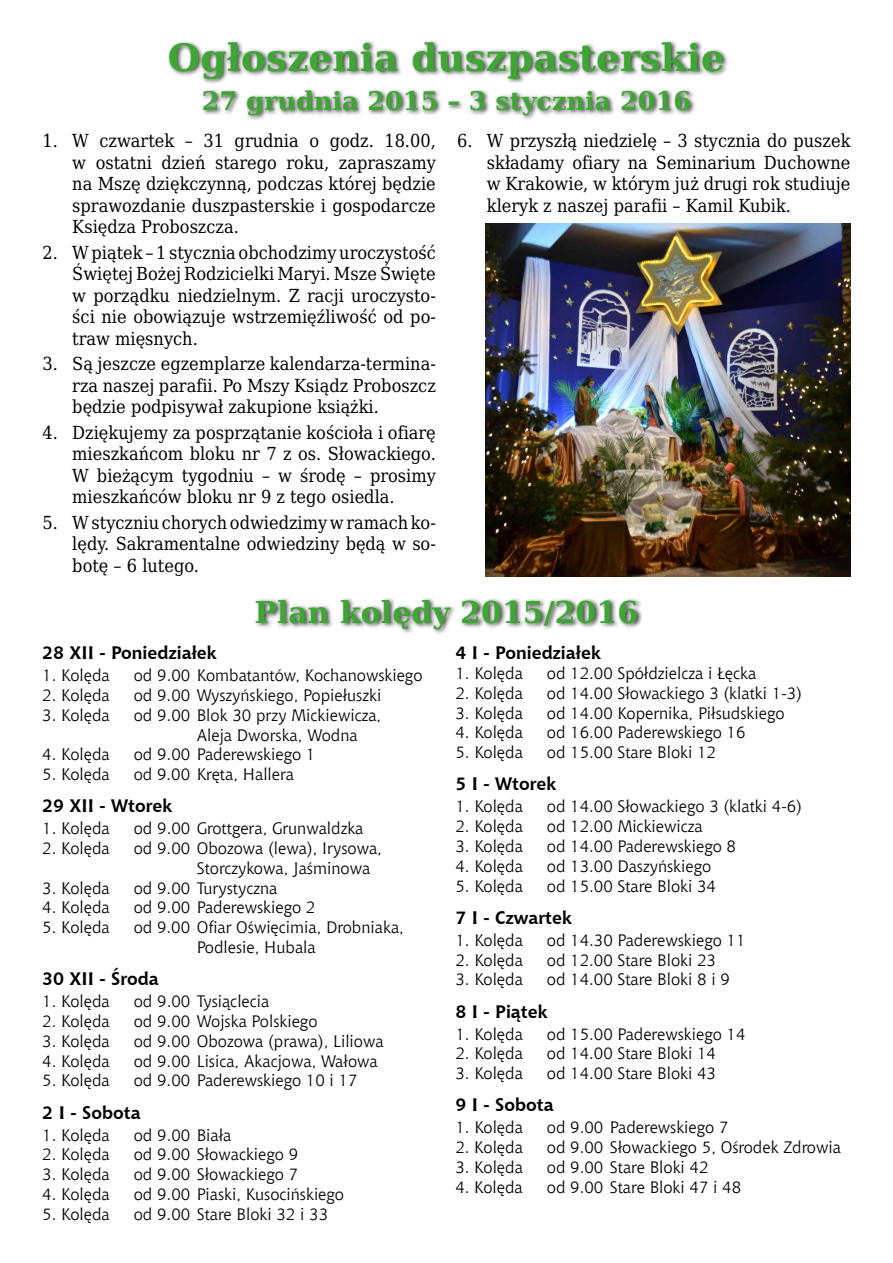
<style>
.page{position:relative;width:893px;height:1263px;background:#fff}
.page>*{position:absolute;margin:0;border:0;box-sizing:border-box;transform-origin:0 0}
.t1{font:700 37.5px "DejaVu Serif";color:#3fa535}
.t2{font:700 30px "DejaVu Serif";color:#3fa535}
.t3{font:700 25.5px "DejaVu Serif";color:#3fa535}
.t4{font:18px/21.5px "DejaVu Serif Condensed";color:#000;text-align:justify}
.t5{font:700 18px "Chianti BT";color:#000}
.t6{font:16.5px/19.8px "Chianti BT";color:#000}
</style>
<div class="page">
<div style="left:167px;top:39px;width:563px;height:82px;background:#000;opacity:.75"></div>
<div style="left:254px;top:597px;width:389px;height:38px;background:#000;opacity:.75"></div>
<img style="left:485px;top:223px;width:365px;height:353px">
<h1 class="t1" style="left:168px;top:28px;width:559px">Ogłoszenia duszpasterskie</h1>
<h3 class="t3" style="left:202px;top:81px;width:491px">27 grudnia 2015 – 3 stycznia 2016</h3>
<p class="t4" style="left:72px;top:130px;width:365px;text-indent:-30px">1. W czwartek – 31 grudnia o godz. 18.00, w ostatni dzień starego roku, zapraszamy na Mszę dziękczynną, podczas której będzie sprawozdanie duszpasterskie i gospodarcze Księdza Proboszcza.</p>
<p class="t4" style="left:72px;top:241px;width:365px;text-indent:-30px">2. W piątek – 1 stycznia obchodzimy uroczystość Świętej Bożej Rodzicielki Maryi. Msze Święte w porządku niedzielnym. Z racji uroczysto&shy;ści nie obowiązuje wstrzemięźliwość od po&shy;traw mięsnych.</p>
<p class="t4" style="left:72px;top:353px;width:365px;text-indent:-30px">3. Są jeszcze egzemplarze kalendarza-termina&shy;rza naszej parafii. Po Mszy Ksiądz Proboszcz będzie podpisywał zakupione książki.</p>
<p class="t4" style="left:72px;top:421px;width:365px;text-indent:-30px">4. Dziękujemy za posprzątanie kościoła i ofiarę mieszkańcom bloku nr 7 z os. Słowackiego.<br>W bieżącym tygodniu – w środę – prosimy mieszkańców bloku nr 9 z tego osiedla.</p>
<p class="t4" style="left:72px;top:511px;width:365px;text-indent:-30px">5. W styczniu chorych odwiedzimy w ramach ko&shy;lędy. Sakramentalne odwiedziny będą w so&shy;botę – 6 lutego.</p>
<p class="t4" style="left:487px;top:130px;width:365px;text-indent:-30px">6. W przyszłą niedzielę – 3 stycznia do puszek składamy ofiary na Seminarium Duchowne w Krakowie, w którym już drugi rok studiuje kleryk z naszej parafii – Kamil Kubik.</p>
<h2 class="t2" style="left:254px;top:589px;width:385px">Plan kolędy 2015/2016</h2>
<p class="t5" style="left:42px;top:640px;width:176px">28 XII - Poniedziałek</p>
<p class="t6" style="left:42px;top:665px;width:69px">1. Kolęda</p>
<p class="t6" style="left:134px;top:665px;width:290px">od 9.00 Kombatantów, Kochanowskiego</p>
<p class="t6" style="left:42px;top:685px;width:69px">2. Kolęda</p>
<p class="t6" style="left:134px;top:685px;width:249px">od 9.00 Wyszyńskiego, Popiełuszki</p>
<p class="t6" style="left:42px;top:704px;width:69px">3. Kolęda</p>
<p class="t6" style="left:197px;top:704px;width:186px;text-indent:-63px">od 9.00 Blok 30 przy Mickiewicza,<br>Aleja Dworska, Wodna</p>
<p class="t6" style="left:42px;top:744px;width:69px">4. Kolęda</p>
<p class="t6" style="left:134px;top:744px;width:183px">od 9.00 Paderewskiego 1</p>
<p class="t6" style="left:42px;top:764px;width:69px">5. Kolęda</p>
<p class="t6" style="left:134px;top:764px;width:162px">od 9.00 Kręta, Hallera</p>
<p class="t5" style="left:42px;top:793px;width:131px">29 XII - Wtorek</p>
<p class="t6" style="left:42px;top:818px;width:69px">1. Kolęda</p>
<p class="t6" style="left:134px;top:818px;width:231px">od 9.00 Grottgera, Grunwaldzka</p>
<p class="t6" style="left:42px;top:838px;width:69px">2. Kolęda</p>
<p class="t6" style="left:197px;top:838px;width:187px;text-indent:-63px">od 9.00 Obozowa (lewa), Irysowa,<br>Storczykowa, Jaśminowa</p>
<p class="t6" style="left:42px;top:877px;width:69px">3. Kolęda</p>
<p class="t6" style="left:134px;top:877px;width:145px">od 9.00 Turystyczna</p>
<p class="t6" style="left:42px;top:897px;width:69px">4. Kolęda</p>
<p class="t6" style="left:134px;top:897px;width:183px">od 9.00 Paderewskiego 2</p>
<p class="t6" style="left:42px;top:917px;width:69px">5. Kolęda</p>
<p class="t6" style="left:197px;top:917px;width:209px;text-indent:-63px">od 9.00 Ofiar Oświęcimia, Drobniaka,<br>Podlesie, Hubala</p>
<p class="t5" style="left:42px;top:966px;width:118px">30 XII - Środa</p>
<p class="t6" style="left:42px;top:991px;width:69px">1. Kolęda</p>
<p class="t6" style="left:134px;top:991px;width:137px">od 9.00 Tysiąclecia</p>
<p class="t6" style="left:42px;top:1011px;width:69px">2. Kolęda</p>
<p class="t6" style="left:134px;top:1011px;width:185px">od 9.00 Wojska Polskiego</p>
<p class="t6" style="left:42px;top:1030px;width:69px">3. Kolęda</p>
<p class="t6" style="left:134px;top:1030px;width:251px">od 9.00 Obozowa (prawa), Liliowa</p>
<p class="t6" style="left:42px;top:1050px;width:69px">4. Kolęda</p>
<p class="t6" style="left:134px;top:1050px;width:246px">od 9.00 Lisica, Akacjowa, Wałowa</p>
<p class="t6" style="left:42px;top:1070px;width:69px">5. Kolęda</p>
<p class="t6" style="left:134px;top:1070px;width:225px">od 9.00 Paderewskiego 10 i 17</p>
<p class="t5" style="left:42px;top:1100px;width:100px">2 I - Sobota</p>
<p class="t6" style="left:42px;top:1124px;width:69px">1. Kolęda</p>
<p class="t6" style="left:134px;top:1124px;width:99px">od 9.00 Biała</p>
<p class="t6" style="left:42px;top:1144px;width:69px">2. Kolęda</p>
<p class="t6" style="left:134px;top:1144px;width:166px">od 9.00 Słowackiego 9</p>
<p class="t6" style="left:42px;top:1164px;width:69px">3. Kolęda</p>
<p class="t6" style="left:134px;top:1164px;width:166px">od 9.00 Słowackiego 7</p>
<p class="t6" style="left:42px;top:1184px;width:69px">4. Kolęda</p>
<p class="t6" style="left:134px;top:1184px;width:212px">od 9.00 Piaski, Kusocińskiego</p>
<p class="t6" style="left:42px;top:1203px;width:69px">5. Kolęda</p>
<p class="t6" style="left:134px;top:1203px;width:196px">od 9.00 Stare Bloki 32 i 33</p>
<p class="t5" style="left:455px;top:640px;width:147px">4 I - Poniedziałek</p>
<p class="t6" style="left:455px;top:663px;width:69px">1. Kolęda</p>
<p class="t6" style="left:547px;top:663px;width:211px">od 12.00 Spółdzielcza i Łęcka</p>
<p class="t6" style="left:455px;top:682px;width:69px">2. Kolęda</p>
<p class="t6" style="left:547px;top:682px;width:257px">od 14.00 Słowackiego 3 (klatki 1-3)</p>
<p class="t6" style="left:455px;top:702px;width:69px">3. Kolęda</p>
<p class="t6" style="left:547px;top:702px;width:239px">od 14.00 Kopernika, Piłsudskiego</p>
<p class="t6" style="left:455px;top:722px;width:69px">4. Kolęda</p>
<p class="t6" style="left:547px;top:722px;width:200px">od 16.00 Paderewskiego 16</p>
<p class="t6" style="left:455px;top:742px;width:69px">5. Kolęda</p>
<p class="t6" style="left:547px;top:742px;width:171px">od 15.00 Stare Bloki 12</p>
<p class="t5" style="left:455px;top:771px;width:103px">5 I - Wtorek</p>
<p class="t6" style="left:455px;top:796px;width:69px">1. Kolęda</p>
<p class="t6" style="left:547px;top:796px;width:257px">od 14.00 Słowackiego 3 (klatki 4-6)</p>
<p class="t6" style="left:455px;top:816px;width:69px">2. Kolęda</p>
<p class="t6" style="left:547px;top:816px;width:157px">od 12.00 Mickiewicza</p>
<p class="t6" style="left:455px;top:836px;width:69px">3. Kolęda</p>
<p class="t6" style="left:547px;top:836px;width:191px">od 14.00 Paderewskiego 8</p>
<p class="t6" style="left:455px;top:855px;width:69px">4. Kolęda</p>
<p class="t6" style="left:547px;top:855px;width:166px">od 13.00 Daszyńskiego</p>
<p class="t6" style="left:455px;top:875px;width:69px">5. Kolęda</p>
<p class="t6" style="left:547px;top:875px;width:171px">od 15.00 Stare Bloki 34</p>
<p class="t5" style="left:455px;top:905px;width:118px">7 I - Czwartek</p>
<p class="t6" style="left:455px;top:929px;width:69px">1. Kolęda</p>
<p class="t6" style="left:547px;top:929px;width:200px">od 14.30 Paderewskiego 11</p>
<p class="t6" style="left:455px;top:949px;width:69px">2. Kolęda</p>
<p class="t6" style="left:547px;top:949px;width:171px">od 12.00 Stare Bloki 23</p>
<p class="t6" style="left:455px;top:969px;width:69px">3. Kolęda</p>
<p class="t6" style="left:547px;top:969px;width:184px">od 14.00 Stare Bloki 8 i 9</p>
<p class="t5" style="left:455px;top:998px;width:94px">8 I - Piątek</p>
<p class="t6" style="left:455px;top:1023px;width:69px">1. Kolęda</p>
<p class="t6" style="left:547px;top:1023px;width:200px">od 15.00 Paderewskiego 14</p>
<p class="t6" style="left:455px;top:1043px;width:69px">2. Kolęda</p>
<p class="t6" style="left:547px;top:1043px;width:171px">od 14.00 Stare Bloki 14</p>
<p class="t6" style="left:455px;top:1063px;width:69px">3. Kolęda</p>
<p class="t6" style="left:547px;top:1063px;width:171px">od 14.00 Stare Bloki 43</p>
<p class="t5" style="left:455px;top:1092px;width:100px">9 I - Sobota</p>
<p class="t6" style="left:455px;top:1117px;width:69px">1. Kolęda</p>
<p class="t6" style="left:547px;top:1117px;width:183px">od 9.00 Paderewskiego 7</p>
<p class="t6" style="left:455px;top:1137px;width:69px">2. Kolęda</p>
<p class="t6" style="left:547px;top:1137px;width:296px">od 9.00 Słowackiego 5, Ośrodek Zdrowia</p>
<p class="t6" style="left:455px;top:1156px;width:69px">3. Kolęda</p>
<p class="t6" style="left:547px;top:1156px;width:163px">od 9.00 Stare Bloki 42</p>
<p class="t6" style="left:455px;top:1176px;width:69px">4. Kolęda</p>
<p class="t6" style="left:547px;top:1176px;width:196px">od 9.00 Stare Bloki 47 i 48</p>
</div>
